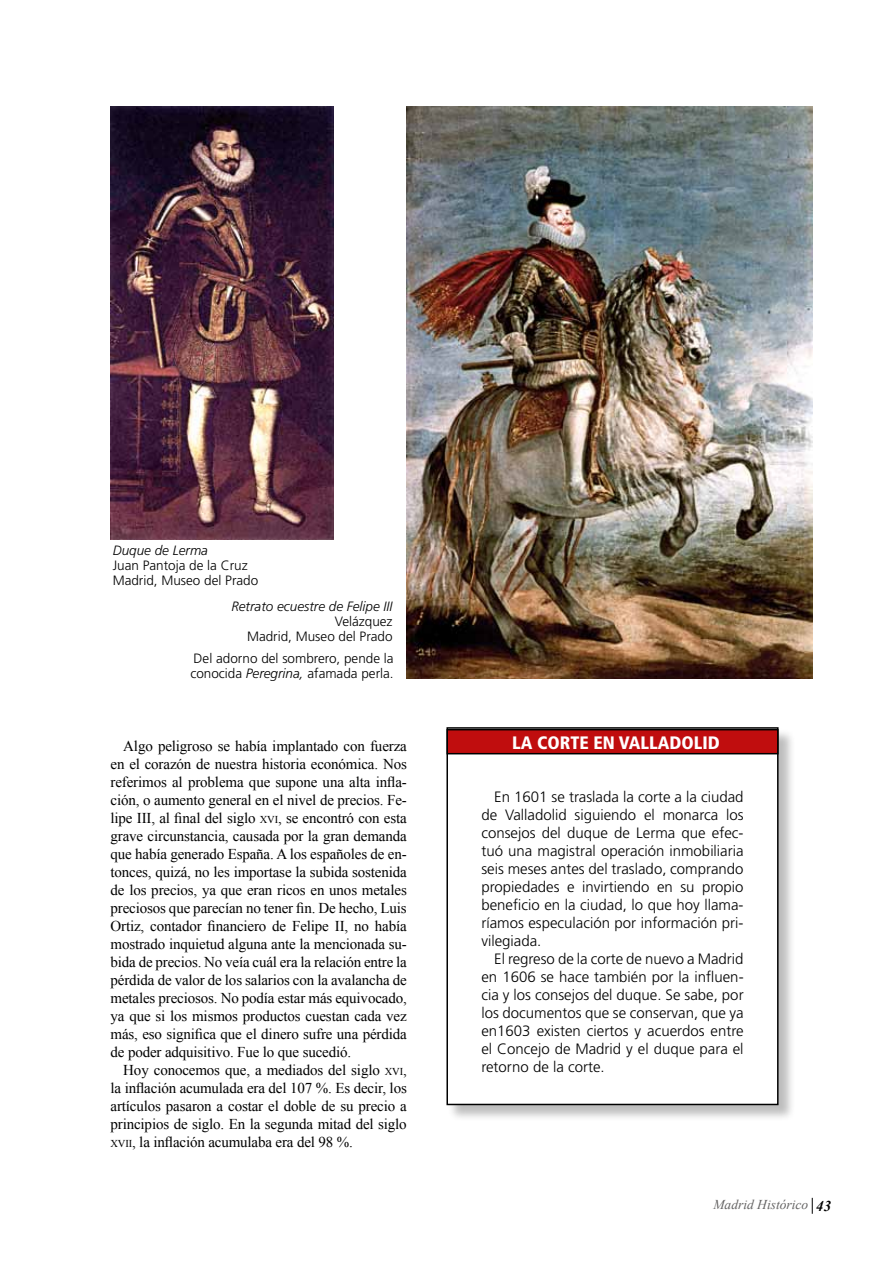
<style>
.page{position:relative;width:893px;height:1263px;background:#fff}
.page>*{position:absolute;margin:0;border:0;box-sizing:border-box;transform-origin:0 0}
.t1{font:900 condensed 18px "Frutiger LT Std";color:#fff}
.t2{font:15px/18px "Times New Roman";letter-spacing:-.01em;color:#000;text-align:justify}
.t3{font:300 15px/18px "Frutiger LT Std";color:#000;text-align:justify}
.t4{font:300 13.5px/15px "Frutiger LT Std";color:#000}
.t5{font:italic 300 13.5px "Frutiger LT Std";color:#000}
.t6{font:italic 13.5px "Times New Roman";color:#646363}
.s1{font-style:italic}
.s2{font-size:10.5px}
.s3{font-style:inherit}
.s4{font-weight:700;font-size:15px;color:#000}
</style>
<div class="page">
<svg style="left:812px;top:1198px;width:1px;height:16px"></svg>
<img style="left:407px;top:106px;width:405px;height:572px">
<img style="left:111px;top:106px;width:223px;height:433px">
<div style="left:447px;top:728px;width:349px;height:394px;background:#000;opacity:.26"></div>
<div style="left:447px;top:728px;width:331px;height:376px;background:#fff"></div>
<div style="left:446px;top:727px;width:332px;height:378px;border:2px solid #000"></div>
<div style="left:447px;top:730px;width:331px;height:24px;background:#c00d0e"></div>
<div style="left:446px;top:729px;width:332px;height:25px;border:2px solid #000"></div>
<p class="t5" style="left:113px;top:543px;width:97px">Duque de Lerma</p>
<p class="t4" style="left:113px;top:558px;width:147px">Juan Pantoja de la Cruz<br>Madrid, Museo del Prado</p>
<p class="t5" style="left:231px;top:599px;width:163px">Retrato ecuestre de Felipe III</p>
<p class="t4" style="left:247px;top:614px;width:147px;text-align:right">Velázquez<br>Madrid, Museo del Prado</p>
<p class="t4" style="left:190px;top:651px;width:205px">Del adorno del sombrero, pende la conocida <span class="s1">Peregrina,</span> afamada perla.</p>
<p class="t2" style="left:111px;top:737px;width:298px;text-indent:13px">Algo peligroso se había implantado con fuerza en el corazón de nuestra historia económica. Nos referimos al problema que supone una alta infla&shy;ción, o aumento general en el nivel de precios. Fe&shy;lipe III, al final del siglo <span class="s2">XVI</span><span class="s3">,</span> se encontró con esta grave circunstancia, causada por la gran demanda que había generado España. A los españoles de en&shy;tonces, quizá, no les importase la subida sostenida de los precios, ya que eran ricos en unos metales preciosos que parecían no tener fin. De hecho, Luis Ortiz, contador financiero de Felipe II, no había mostrado inquietud alguna ante la mencionada su&shy;bida de precios. No veía cuál era la relación entre la pérdida de valor de los salarios con la avalancha de metales preciosos. No podía estar más equivocado, ya que si los mismos productos cuestan cada vez más, eso significa que el dinero sufre una pérdida de poder adquisitivo. Fue lo que sucedió.</p>
<p class="t2" style="left:111px;top:1061px;width:298px;text-indent:13px">Hoy conocemos que, a mediados del siglo <span class="s2">XVI</span><span class="s3">, </span>la inflación acumulada era del 107 %. Es decir, los artículos pasaron a costar el doble de su precio a principios de siglo. En la segunda mitad del siglo <span class="s2">XVII</span><span class="s3">,</span> la inflación acumulaba era del 98 %.</p>
<p class="t1" style="left:512px;top:732px;width:209px">LA CORTE EN VALLADOLID</p>
<p class="t3" style="left:481px;top:788px;width:264px;text-indent:13px">En 1601 se traslada la corte a la ciudad de Valladolid siguiendo el monarca los consejos del duque de Lerma que efec&shy;tuó una magistral operación inmobiliaria seis meses antes del traslado, comprando propiedades e invirtiendo en su propio beneficio en la ciudad, lo que hoy llama&shy;ríamos especulación por información pri&shy;vilegiada.</p>
<p class="t3" style="left:481px;top:950px;width:264px;text-indent:13px">El regreso de la corte de nuevo a Madrid en 1606 se hace también por la influen&shy;cia y los consejos del duque. Se sabe, por los documentos que se conservan, que ya en1603 existen ciertos y acuerdos entre el Concejo de Madrid y el duque para el retorno de la corte.</p>
<p class="t6" style="left:713px;top:1196px;width:119px">Madrid Histórico <span class="s4">43</span></p>
</div>
